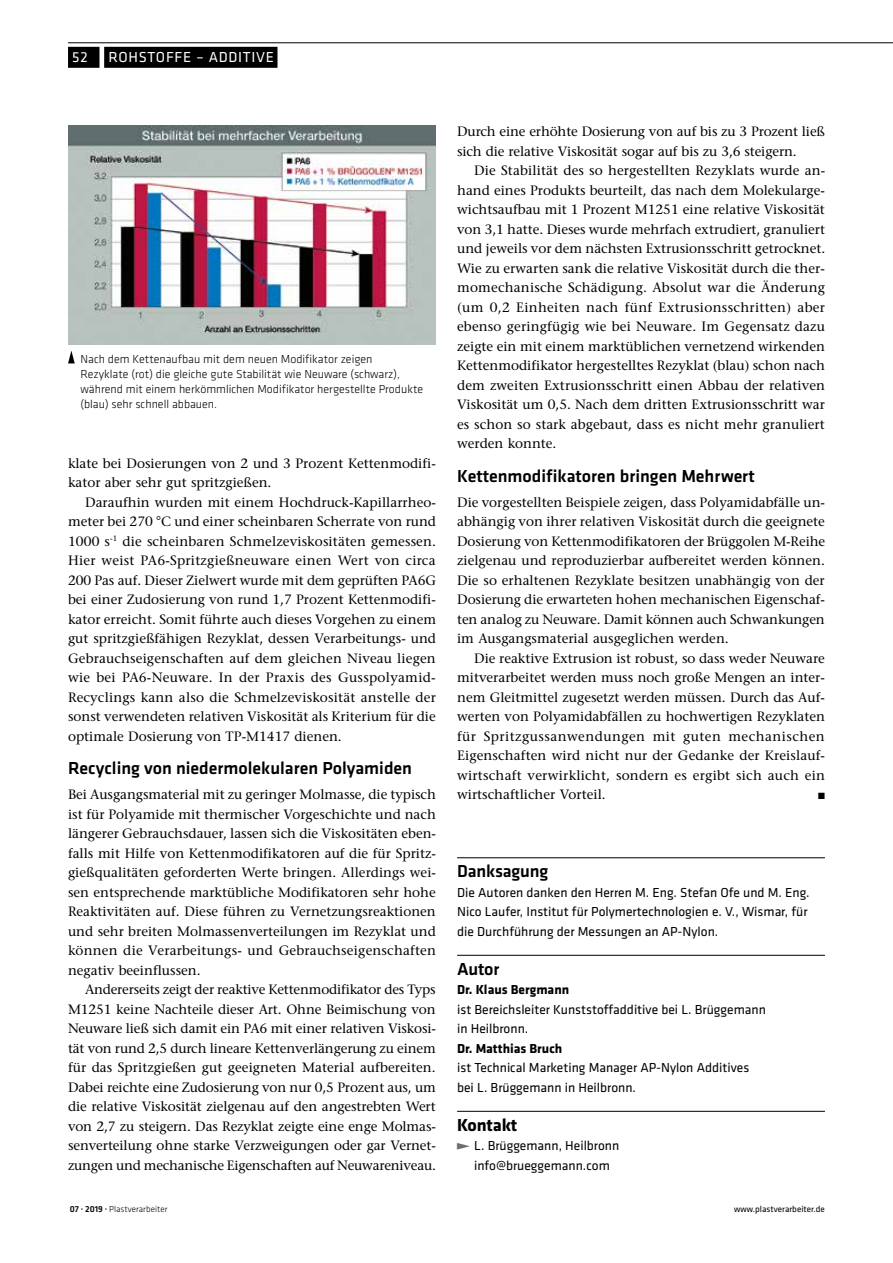
<style>
.page{position:relative;width:893px;height:1263px;background:#fff}
.page>*{position:absolute;margin:0;border:0;box-sizing:border-box;transform-origin:0 0}
.t1{font:500 18px "Klavika Basic";color:#000}
.t2{font:700 18px "Klavika Basic";letter-spacing:-.01em;color:#000}
.t3{font:15px "Klavika Basic";letter-spacing:.05em;color:#fff}
.t4{font:500 13.5px/19.5px "Stone Serif Std";color:#000;text-align:justify}
.t5{font:13.5px/19.5px "Klavika Basic";color:#000}
.t6{font:700 13.5px "Klavika Basic";color:#000}
.t7{font:300 12px/15px "Klavika Basic";color:#000}
.t8{font:300 9px "Klavika Basic";color:#000}
.t9{font:9px "Klavika Basic";color:#000}
.t10{font:9px "Zapf Dingbats Std";color:#000}
.s1{font-family:"The Sans Os F";font-weight:900;font-size:12.9px;color:#6e6e6e}
.s2{font-weight:500}
</style>
<div class="page">
<div style="left:104px;top:47px;width:173px;height:21px;background:#000"></div>
<div style="left:68px;top:47px;width:31px;height:21px;background:#000"></div>
<hr style="left:68px;top:43px;width:825px;height:1px;background:#000">
<hr style="left:457px;top:857px;width:368px;height:1px;background:#000">
<hr style="left:457px;top:955px;width:368px;height:1px;background:#000">
<hr style="left:457px;top:1111px;width:368px;height:1px;background:#000">
<img style="left:68px;top:125px;width:368px;height:219px">
<svg style="left:68px;top:351px;width:7px;height:12px"></svg>
<p class="t3" style="left:72px;top:47px;width:17px">52</p>
<p class="t3" style="left:108px;top:47px;width:167px">ROHSTOFFE – ADDITIVE</p>
<p class="t7" style="left:81px;top:352px;width:344px">Nach dem Kettenaufbau mit dem neuen Modifikator zeigen Rezyklate (rot) die gleiche gute Stabilität wie Neuware (schwarz), während mit einem herkömmlichen Modifikator hergestellte Produkte (blau) sehr schnell abbauen.</p>
<p class="t4" style="left:68px;top:453px;width:369px">klate bei Dosierungen von 2 und 3 Prozent Kettenmodifi&shy;kator aber sehr gut spritzgießen.</p>
<p class="t4" style="left:68px;top:492px;width:370px;text-indent:17px">Daraufhin wurden mit einem Hochdruck-Kapillarrheo&shy;meter bei 270 °C und einer scheinbaren Scherrate von rund 1000 s<sup>-1</sup> die scheinbaren Schmelzeviskositäten gemessen.<br>Hier weist PA6-Spritzgießneuware einen Wert von circa 200 Pas auf. Dieser Zielwert wurde mit dem geprüften PA6G bei einer Zudosierung von rund 1,7 Prozent Kettenmodifi&shy;kator erreicht. Somit führte auch dieses Vorgehen zu einem gut spritzgießfähigen Rezyklat, dessen Verarbeitungs- und Gebrauchseigenschaften auf dem gleichen Niveau liegen wie bei PA6-Neuware. In der Praxis des Gusspolyamid-Recyclings kann also die Schmelzeviskosität anstelle der sonst verwendeten relativen Viskosität als Kriterium für die optimale Dosierung von TP-M1417 dienen.</p>
<h1 class="t1" style="left:68px;top:756px;width:346px">Recycling von niedermolekularen Polyamiden</h1>
<p class="t4" style="left:68px;top:785px;width:369px">Bei Ausgangsmaterial mit zu geringer Molmasse, die typisch ist für Polyamide mit thermischer Vorgeschichte und nach längerer Gebrauchsdauer, lassen sich die Viskositäten eben&shy;falls mit Hilfe von Kettenmodifikatoren auf die für Spritz&shy;gießqualitäten geforderten Werte bringen. Allerdings wei&shy;sen entsprechende marktübliche Modifikatoren sehr hohe Reaktivitäten auf. Diese führen zu Vernetzungsreaktionen und sehr breiten Molmassenverteilungen im Rezyklat und können die Verarbeitungs- und Gebrauchseigenschaften negativ beeinflussen.</p>
<p class="t4" style="left:68px;top:980px;width:369px;text-indent:17px">Andererseits zeigt der reaktive Kettenmodifikator des Typs M1251 keine Nachteile dieser Art. Ohne Beimischung von Neuware ließ sich damit ein PA6 mit einer relativen Viskosi&shy;tät von rund 2,5 durch lineare Kettenverlängerung zu einem für das Spritzgießen gut geeigneten Material aufbereiten.<br>Dabei reichte eine Zudosierung von nur 0,5 Prozent aus, um die relative Viskosität zielgenau auf den angestrebten Wert von 2,7 zu steigern. Das Rezyklat zeigte eine enge Molmas&shy;senverteilung ohne starke Verzweigungen oder gar Vernet&shy;zungen und mechanische Eigenschaften auf Neuwareniveau.</p>
<p class="t4" style="left:457px;top:122px;width:369px">Durch eine erhöhte Dosierung von auf bis zu 3 Prozent ließ sich die relative Viskosität sogar auf bis zu 3,6 steigern.</p>
<p class="t4" style="left:457px;top:161px;width:370px;text-indent:17px">Die Stabilität des so hergestellten Rezyklats wurde an&shy;hand eines Produkts beurteilt, das nach dem Molekularge&shy;wichtsaufbau mit 1 Prozent M1251 eine relative Viskosität von 3,1 hatte. Dieses wurde mehrfach extrudiert, granuliert und jeweils vor dem nächsten Extrusionsschritt getrocknet.<br>Wie zu erwarten sank die relative Viskosität durch die ther&shy;momechanische Schädigung. Absolut war die Änderung (um 0,2 Einheiten nach fünf Extrusionsschritten) aber ebenso geringfügig wie bei Neuware. Im Gegensatz dazu zeigte ein mit einem marktüblichen vernetzend wirkenden Kettenmodifikator hergestelltes Rezyklat (blau) schon nach dem zweiten Extrusionsschritt einen Abbau der relativen Viskosität um 0,5. Nach dem dritten Extrusionsschritt war es schon so stark abgebaut, dass es nicht mehr granuliert werden konnte.</p>
<h1 class="t1" style="left:457px;top:464px;width:299px">Kettenmodifikatoren bringen Mehrwert</h1>
<p class="t4" style="left:457px;top:492px;width:370px">Die vorgestellten Beispiele zeigen, dass Polyamidabfälle un&shy;abhängig von ihrer relativen Viskosität durch die geeignete Dosierung von Kettenmodifikatoren der Brüggolen M-Reihe zielgenau und reproduzierbar aufbereitet werden können.<br>Die so erhaltenen Rezyklate besitzen unabhängig von der Dosierung die erwarteten hohen mechanischen Eigenschaf&shy;ten analog zu Neuware. Damit können auch Schwankungen im Ausgangsmaterial ausgeglichen werden.</p>
<p class="t4" style="left:457px;top:648px;width:369px;text-indent:17px">Die reaktive Extrusion ist robust, so dass weder Neuware mitverarbeitet werden muss noch große Mengen an inter&shy;nem Gleitmittel zugesetzt werden müssen. Durch das Auf&shy;werten von Polyamidabfällen zu hochwertigen Rezyklaten für Spritzgussanwendungen mit guten mechanischen Eigenschaften wird nicht nur der Gedanke der Kreislauf&shy;wirtschaft verwirklicht, sondern es ergibt sich auch ein wirtschaftlicher Vorteil.</p>
<p class="t10" style="left:818px;top:792px;width:8px">■</p>
<h1 class="t1" style="left:457px;top:859px;width:93px">Danksagung</h1>
<p class="t5" style="left:457px;top:882px;width:354px">Die Autoren danken den Herren M. Eng. Stefan Ofe und M. Eng.<br>Nico Laufer, Institut für Polymertechnologien e. V., Wismar, für die Durchführung der Messungen an AP-Nylon.</p>
<h1 class="t1" style="left:457px;top:956px;width:44px">Autor</h1>
<p class="t6" style="left:457px;top:980px;width:114px">Dr. Klaus Bergmann</p>
<p class="t5" style="left:457px;top:999px;width:310px">ist Bereichsleiter Kunststoffadditive bei L. Brüggemann in Heilbronn.</p>
<p class="t6" style="left:457px;top:1038px;width:107px">Dr. Matthias Bruch</p>
<p class="t5" style="left:457px;top:1057px;width:294px">ist Technical Marketing Manager AP-Nylon Additives bei L. Brüggemann in Heilbronn.</p>
<h1 class="t2" style="left:457px;top:1112px;width:62px">Kontakt</h1>
<p class="t5" style="left:457px;top:1135px;width:164px;text-align:center"><span class="s1">̕</span> L. Brüggemann, Heilbronn info@brueggemann.com</p>
<p class="t8" style="left:70px;top:1203px;width:99px"><span class="s2">07 · 2019 ·</span> Plastverarbeiter</p>
<p class="t9" style="left:734px;top:1203px;width:92px">www.plastverarbeiter.de</p>
</div>
